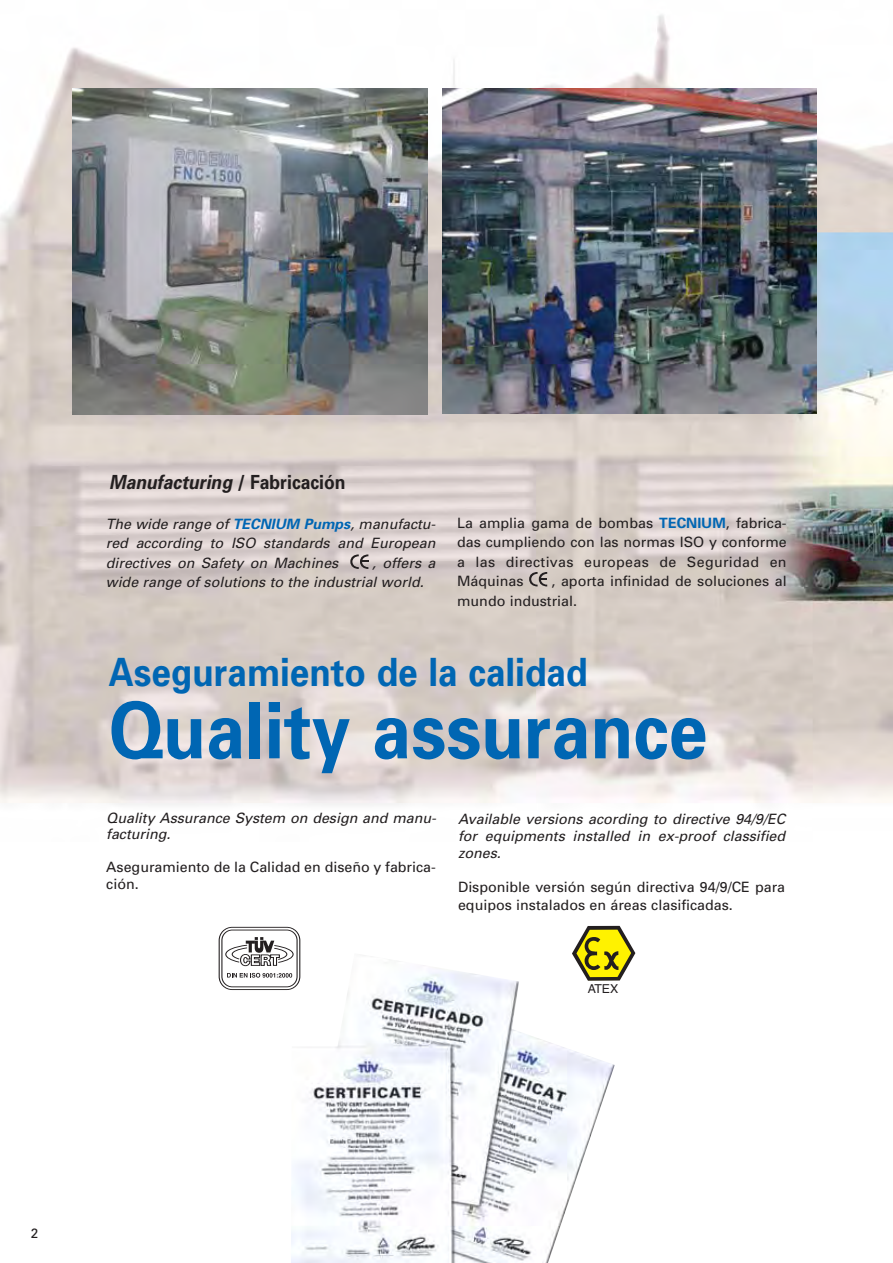
<style>
.page{position:relative;width:893px;height:1263px;background:#fff}
.page>*{position:absolute;margin:0;border:0;box-sizing:border-box;transform-origin:0 0}
.t1{font:700 78px "Univers";color:#0066b3;scale:.9 1}
.t2{font:700 39px "Univers";color:#0066b3;scale:.9 1}
.t3{font:italic 700 19.5px "Univers";color:#231f20;scale:.9 1}
.t4{font:italic 14.25px/19.5px "Univers";color:#231f20;text-align:justify}
.t5{font:14.25px/19.5px "Univers";color:#231f20}
.t6{font:13.5px "Univers";color:#231f20}
.t7{font:12.3px "Helvetica";color:#231f20}
.s1{font-style:normal}
.s2{font-weight:700;color:#0066b3}
</style>
<div class="page">
<img style="left:0;top:14px;width:893px;height:791px">
<svg style="left:350px;top:554px;width:18px;height:15px"></svg>
<img style="left:291px;top:965px;width:324px;height:298px">
<svg style="left:218px;top:926px;width:83px;height:64px"></svg>
<svg style="left:529px;top:572px;width:18px;height:14px"></svg>
<img style="left:442px;top:88px;width:375px;height:325px">
<img style="left:73px;top:88px;width:355px;height:326px">
<svg style="left:564px;top:925px;width:72px;height:57px"></svg>
<h3 class="t3" style="left:109px;top:475px;width:264px">Manufacturing <span class="s1">/ Fabricación</span></h3>
<p class="t4" style="left:106px;top:515px;width:331px">The wide range of <span class="s2">TECNIUM Pumps</span>, manufactu&shy;red according to ISO standards and European directives on Safety on Machines</p>
<p class="t4" style="left:106px;top:554px;width:331px;text-indent:266px">, offers a wide range of solutions to the industrial world.</p>
<p class="t5" style="left:457px;top:514px;width:331px;text-align:justify">La amplia gama de bombas <span class="s2">TECNIUM</span>, fabrica&shy;das cumpliendo con las normas ISO y conforme a las directivas europeas de Seguridad en Máquinas</p>
<p class="t5" style="left:457px;top:573px;width:331px;text-indent:94px">, aporta infinidad de soluciones al mundo industrial.</p>
<h2 class="t2" style="left:109px;top:658px;width:534px">Aseguramiento de la calidad</h2>
<h1 class="t1" style="left:109px;top:702px;width:667px">Quality assurance</h1>
<p class="t4" style="left:106px;top:810px;width:331px;line-height:16.5px">Quality Assurance System on design and manu&shy;facturing.</p>
<p class="t5" style="left:106px;top:860px;width:331px;line-height:16.5px">Aseguramiento de la Calidad en diseño y fabrica&shy;ción.</p>
<p class="t4" style="left:458px;top:812px;width:329px;line-height:17.1px">Available versions acording to directive 94/9/EC for equipments installed in ex-proof classified zones.</p>
<p class="t5" style="left:458px;top:880px;width:329px;line-height:17.1px">Disponible versión según directiva 94/9/CE para equipos instalados en áreas clasificadas.</p>
<p class="t7" style="left:588px;top:984px;width:32px">ATEX</p>
<p class="t6" style="left:31px;top:1228px;width:9px">2</p>
</div>
